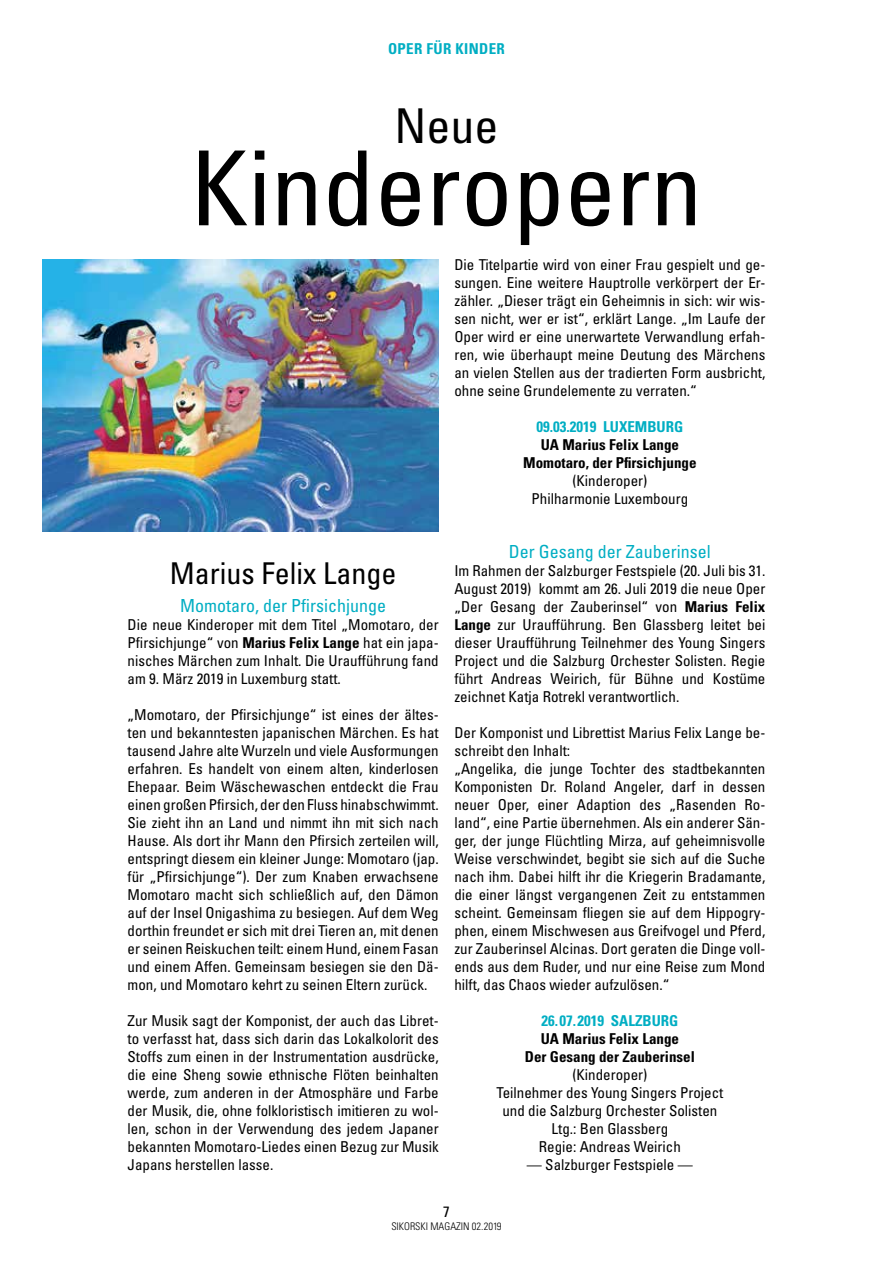
<style>
.page{position:relative;width:893px;height:1263px;background:#fff}
.page>*{position:absolute;margin:0;border:0;box-sizing:border-box;transform-origin:0 0}
.t1{font:condensed 103.5px "Univers LT Std";color:#000}
.t2{font:condensed 48px "Univers LT Std";color:#000}
.t3{font:condensed 30px "Univers LT Std";color:#000}
.t4{font:condensed 18px "Univers LT Std";color:#00aec3}
.t5{font:condensed 15px/18px "Univers LT Std";color:#000;text-align:justify}
.t6{font:700 condensed 15px/18px "Univers LT Std";color:#000;text-align:center}
.t7{font:700 condensed 15px "Univers LT Std";color:#00aec3}
.t8{font:700 condensed 15px "Univers LT Std";letter-spacing:.025em;color:#00aec3}
.t9{font:300 condensed 10.5px "Univers LT Std";color:#000}
.s1{font-weight:700}
</style>
<div class="page">
<img style="left:43px;top:259px;width:396px;height:272px">
<p class="t8" style="left:388px;top:39px;width:118px">OPER FÜR KINDER</p>
<h2 class="t2" style="left:394px;top:95px;width:106px">Neue</h2>
<h1 class="t1" style="left:191px;top:123px;width:513px">Kinderopern</h1>
<h3 class="t3" style="left:170px;top:554px;width:228px">Marius Felix Lange</h3>
<p class="t4" style="left:180px;top:594px;width:207px">Momotaro, der Pfirsichjunge</p>
<p class="t5" style="left:128px;top:615px;width:313px">Die neue Kinderoper mit dem Titel „Momotaro, der Pfirsichjunge“ von <span class="s1">Marius Felix Lange</span> hat ein japa&shy;nisches Märchen zum Inhalt. Die Uraufführung fand am 9. März 2019 in Luxemburg statt.</p>
<p class="t5" style="left:128px;top:705px;width:313px">„Momotaro, der Pfirsichjunge“ ist eines der ältes&shy;ten und bekanntesten japanischen Märchen. Es hat tausend Jahre alte Wurzeln und viele Ausformungen erfahren. Es handelt von einem alten, kinderlosen Ehepaar. Beim Wäschewaschen entdeckt die Frau einen großen Pfirsich, der den Fluss hinabschwimmt.<br>Sie zieht ihn an Land und nimmt ihn mit sich nach Hause. Als dort ihr Mann den Pfirsich zerteilen will, entspringt diesem ein kleiner Junge: Momotaro (jap. für „Pfirsichjunge“). Der zum Knaben erwachsene Momotaro macht sich schließlich auf, den Dämon auf der Insel Onigashima zu besiegen. Auf dem Weg dorthin freundet er sich mit drei Tieren an, mit denen er seinen Reiskuchen teilt: einem Hund, einem Fasan und einem Affen. Gemeinsam besiegen sie den Dä&shy;mon, und Momotaro kehrt zu seinen Eltern zurück.</p>
<p class="t5" style="left:128px;top:1011px;width:313px">Zur Musik sagt der Komponist, der auch das Libret&shy;to verfasst hat, dass sich darin das Lokalkolorit des Stoffs zum einen in der Instrumentation ausdrücke, die eine Sheng sowie ethnische Flöten beinhalten werde, zum anderen in der Atmosphäre und Farbe der Musik, die, ohne folkloristisch imitieren zu wol&shy;len, schon in der Verwendung des jedem Japaner bekannten Momotaro-Liedes einen Bezug zur Musik Japans herstellen lasse.</p>
<p class="t5" style="left:454px;top:255px;width:313px">Die Titelpartie wird von einer Frau gespielt und ge&shy;sungen. Eine weitere Hauptrolle verkörpert der Er&shy;zähler. „Dieser trägt ein Geheimnis in sich: wir wis&shy;sen nicht, wer er ist“, erklärt Lange. „Im Laufe der Oper wird er eine unerwartete Verwandlung erfah&shy;ren, wie überhaupt meine Deutung des Märchens an vielen Stellen aus der tradierten Form ausbricht, ohne seine Grundelemente zu verraten.“</p>
<p class="t7" style="left:537px;top:417px;width:148px">09.03.2019 LUXEMBURG</p>
<p class="t6" style="left:523px;top:436px;width:175px">UA Marius Felix Lange<br>Momotaro, der Pfirsichjunge</p>
<p class="t5" style="left:532px;top:471px;width:158px;text-align:center">(Kinderoper)<br>Philharmonie Luxembourg</p>
<p class="t4" style="left:509px;top:540px;width:203px">Der Gesang der Zauberinsel</p>
<p class="t5" style="left:454px;top:561px;width:313px">Im Rahmen der Salzburger Festspiele (20. Juli bis 31.<br>August 2019) kommt am 26. Juli 2019 die neue Oper „Der Gesang der Zauberinsel“ von <span class="s1">Marius Felix Lange</span> zur Uraufführung. Ben Glassberg leitet bei dieser Uraufführung Teilnehmer des Young Singers Project und die Salzburg Orchester Solisten. Regie führt Andreas Weirich, für Bühne und Kostüme zeichnet Katja Rotrekl verantwortlich.</p>
<p class="t5" style="left:454px;top:723px;width:313px;text-align:left">Der Komponist und Librettist Marius Felix Lange be&shy;schreibt den Inhalt:<br>„Angelika, die junge Tochter des stadtbekannten Komponisten Dr. Roland Angeler, darf in dessen neuer Oper, einer Adaption des „Rasenden Ro&shy;land“, eine Partie übernehmen. Als ein anderer Sän&shy;ger, der junge Flüchtling Mirza, auf geheimnisvolle Weise verschwindet, begibt sie sich auf die Suche nach ihm. Dabei hilft ihr die Kriegerin Bradamante, die einer längst vergangenen Zeit zu entstammen scheint. Gemeinsam fliegen sie auf dem Hippogry&shy;phen, einem Mischwesen aus Greifvogel und Pferd, zur Zauberinsel Alcinas. Dort geraten die Dinge voll&shy;ends aus dem Ruder, und nur eine Reise zum Mond hilft, das Chaos wieder aufzulösen.“</p>
<p class="t7" style="left:541px;top:1011px;width:139px">26.07.2019 SALZBURG</p>
<p class="t6" style="left:525px;top:1030px;width:171px">UA Marius Felix Lange<br>Der Gesang der Zauberinsel</p>
<p class="t5" style="left:496px;top:1065px;width:228px;text-align:center">(Kinderoper)<br>Teilnehmer des Young Singers Project und die Salzburg Orchester Solisten<br>Ltg.: Ben Glassberg<br>Regie: Andreas Weirich</p>
<p class="t5" style="left:527px;top:1155px;width:167px">— Salzburger Festspiele —</p>
<p class="t5" style="left:443px;top:1202px;width:8px">7</p>
<p class="t9" style="left:391px;top:1219px;width:112px">SIKORSKI MAGAZIN 02.2019</p>
</div>
